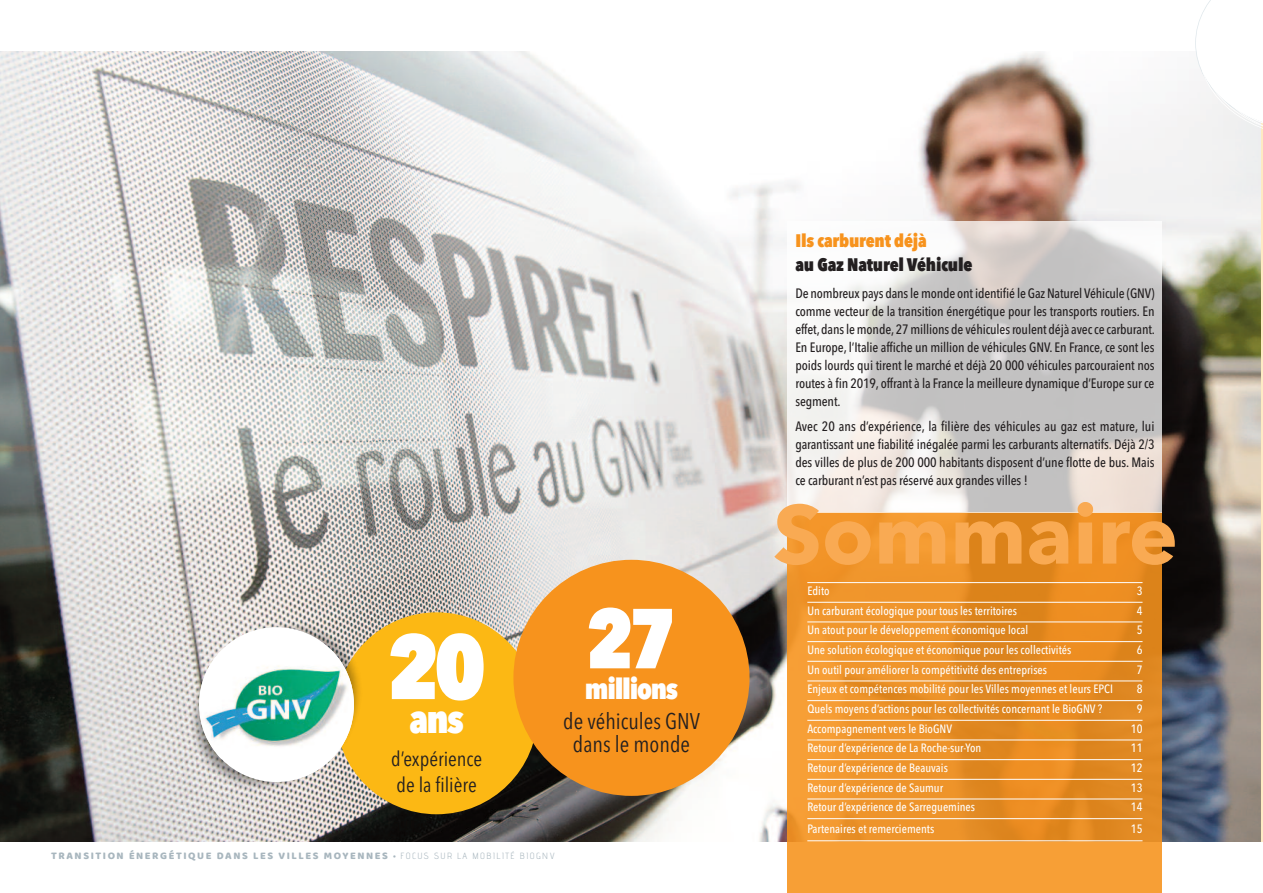
<style>
.page{position:relative;width:1263px;height:893px;background:#fff}
.page>*{position:absolute;margin:0;border:0;box-sizing:border-box;transform-origin:0 0}
.t1{font:800 91.05px "Avenir Next Condensed";color:#fff}
.t2{font:800 84px "Avenir Next Condensed";color:#fff}
.t3{font:700 82.5px "Avenir Next";color:#f9aa53}
.t4{font:800 39px "Avenir Next Condensed";color:#fff}
.t5{font:800 28.5px "Avenir Next Condensed";letter-spacing:-.045em;color:#fff}
.t6{font:22.5px/22.8px "Avenir Next Condensed";color:#231f20;text-align:center}
.t7{font:20.55px/26.1px "Avenir Next Condensed";color:#231f20}
.t8{font:800 18px "Avenir Next Condensed";letter-spacing:-.01em;color:#231f20}
.t9{font:800 18px "Avenir Next Condensed";letter-spacing:-.01em;color:#f7931d}
.t10{font:500 13.5px/18px "Avenir Next Condensed";letter-spacing:-.01em;color:#231f20;text-align:justify}
.t11{font:500 12px "Avenir Next Condensed";color:#fff}
.t12{font:10.5px "Baloo";letter-spacing:.15em;color:#a8b6be}
.s1{font-size:9px}
.s2{font-family:"Advent Pro";font-size:9px}
</style>
<div class="page">
<img style="left:0;top:51px;width:1262px;height:791px">
<hr style="left:1262px;top:0;width:1px;height:842px;background:#feeac2">
<svg style="left:1195px;top:0;width:68px;height:138px"></svg>
<div style="left:788px;top:512px;width:374px;height:381px;background:#f7931d;opacity:.89"></div>
<hr style="left:807px;top:582px;width:335px;height:1px;background:#fff">
<hr style="left:807px;top:602px;width:335px;height:1px;background:#fff">
<hr style="left:807px;top:622px;width:335px;height:1px;background:#fff">
<hr style="left:807px;top:641px;width:335px;height:1px;background:#fff">
<hr style="left:807px;top:661px;width:335px;height:1px;background:#fff">
<hr style="left:807px;top:681px;width:335px;height:1px;background:#fff">
<hr style="left:807px;top:700px;width:335px;height:1px;background:#fff">
<hr style="left:807px;top:720px;width:335px;height:1px;background:#fff">
<hr style="left:807px;top:740px;width:335px;height:1px;background:#fff">
<hr style="left:807px;top:759px;width:335px;height:1px;background:#fff">
<hr style="left:807px;top:779px;width:335px;height:1px;background:#fff">
<hr style="left:807px;top:799px;width:335px;height:1px;background:#fff">
<hr style="left:807px;top:818px;width:335px;height:1px;background:#fff">
<hr style="left:807px;top:840px;width:335px;height:1px;background:#fff">
<div style="left:788px;top:221px;width:374px;height:292px;background:#fff;opacity:.75"></div>
<div style="left:336px;top:612px;width:202px;height:202px;background:#fcb814;border-radius:50%"></div>
<div style="left:513px;top:560px;width:236px;height:236px;background:#f7931d;border-radius:50%"></div>
<img style="left:170px;top:615px;width:213px;height:180px">
<div style="left:199px;top:627px;width:155px;height:155px;background:#fff;border-radius:50%"></div>
<img style="left:199px;top:651px;width:155px;height:107px">
<h1 class="t1" style="left:388px;top:610px;width:99px">20</h1>
<h3 class="t4" style="left:409px;top:695px;width:56px">ans</h3>
<h3 class="t7" style="left:391px;top:745px;width:93px">d’expérience de la filière</h3>
<h2 class="t2" style="left:586px;top:586px;width:92px">27</h2>
<h3 class="t5" style="left:585px;top:671px;width:95px">millions</h3>
<h3 class="t6" style="left:563px;top:709px;width:138px">de véhicules GNV dans le monde</h3>
<p class="t12" style="left:51px;top:849px;width:505px">TRANSITION ÉNERGÉTIQUE DANS LES VILLES MOYENNES <span class="s1">•</span> <span class="s2">FOCUS SUR LA MOBILITÉ BIOGNV</span></p>
<h3 class="t9" style="left:795px;top:229px;width:133px">Ils carburent déjà</h3>
<h3 class="t8" style="left:795px;top:253px;width:179px">au Gaz Naturel Véhicule</h3>
<p class="t10" style="left:795px;top:284px;width:361px">De nombreux pays danslemonde ont identifié le GazNaturel Véhicule (GNV) comme vecteur de la transition énergétique pour les transports routiers. En effet,danslemonde,27millions de véhiculesroulent déjà avecce carburant.<br>En Europe, l’Italie affiche un million de véhicules GNV. En France, ce sont les poids lourds qui tirent le marché et déjà 20 000 véhicules parcouraient nos routes à fin 2019, offrant à la France la meilleure dynamique d’Europe sur ce segment.</p>
<p class="t10" style="left:795px;top:417px;width:361px">Avec 20 ans d’expérience, la filière des véhicules au gaz est mature, lui garantissant une fiabilité inégalée parmi les carburants alternatifs. Déjà 2/3 des villes de plus de 200 000 habitants disposent d’une flotte de bus. Mais ce carburant n’est pas réservé aux grandes villes !</p>
<h3 class="t3" style="left:773px;top:463px;width:406px">Sommaire</h3>
<p class="t11" style="left:807px;top:583px;width:24px">Edito</p>
<p class="t11" style="left:1137px;top:583px;width:7px">3</p>
<p class="t11" style="left:807px;top:603px;width:211px">Un carburant écologique pour tous les territoires</p>
<p class="t11" style="left:1137px;top:603px;width:7px">4</p>
<p class="t11" style="left:807px;top:623px;width:222px">Un atout pour le développement économique local</p>
<p class="t11" style="left:1137px;top:623px;width:7px">5</p>
<p class="t11" style="left:807px;top:642px;width:265px">Une solution écologique et économique pour les collectivités</p>
<p class="t11" style="left:1137px;top:642px;width:7px">6</p>
<p class="t11" style="left:807px;top:662px;width:241px">Un outil pour améliorer la compétitivité des entreprises</p>
<p class="t11" style="left:1137px;top:662px;width:7px">7</p>
<p class="t11" style="left:807px;top:682px;width:307px">Enjeux et compétences mobilité pour les Villes moyennes et leurs EPCI</p>
<p class="t11" style="left:1137px;top:682px;width:7px">8</p>
<p class="t11" style="left:807px;top:701px;width:296px">Quels moyens d’actions pour les collectivités concernant le BioGNV ?</p>
<p class="t11" style="left:1137px;top:701px;width:7px">9</p>
<p class="t11" style="left:807px;top:721px;width:146px">Accompagnement vers le BioGNV</p>
<p class="t11" style="left:1131px;top:721px;width:13px">10</p>
<p class="t11" style="left:807px;top:741px;width:175px">Retour d’expérience de La Roche-sur-Yon</p>
<p class="t11" style="left:1131px;top:741px;width:13px">11</p>
<p class="t11" style="left:807px;top:760px;width:142px">Retour d’expérience de Beauvais</p>
<p class="t11" style="left:1131px;top:760px;width:13px">12</p>
<p class="t11" style="left:807px;top:780px;width:137px">Retour d’expérience de Saumur</p>
<p class="t11" style="left:1131px;top:780px;width:13px">13</p>
<p class="t11" style="left:807px;top:800px;width:169px">Retour d’expérience de Sarreguemines</p>
<p class="t11" style="left:1131px;top:800px;width:13px">14</p>
<p class="t11" style="left:807px;top:821px;width:128px">Partenaires et remerciements</p>
<p class="t11" style="left:1131px;top:821px;width:13px">15</p>
</div>
